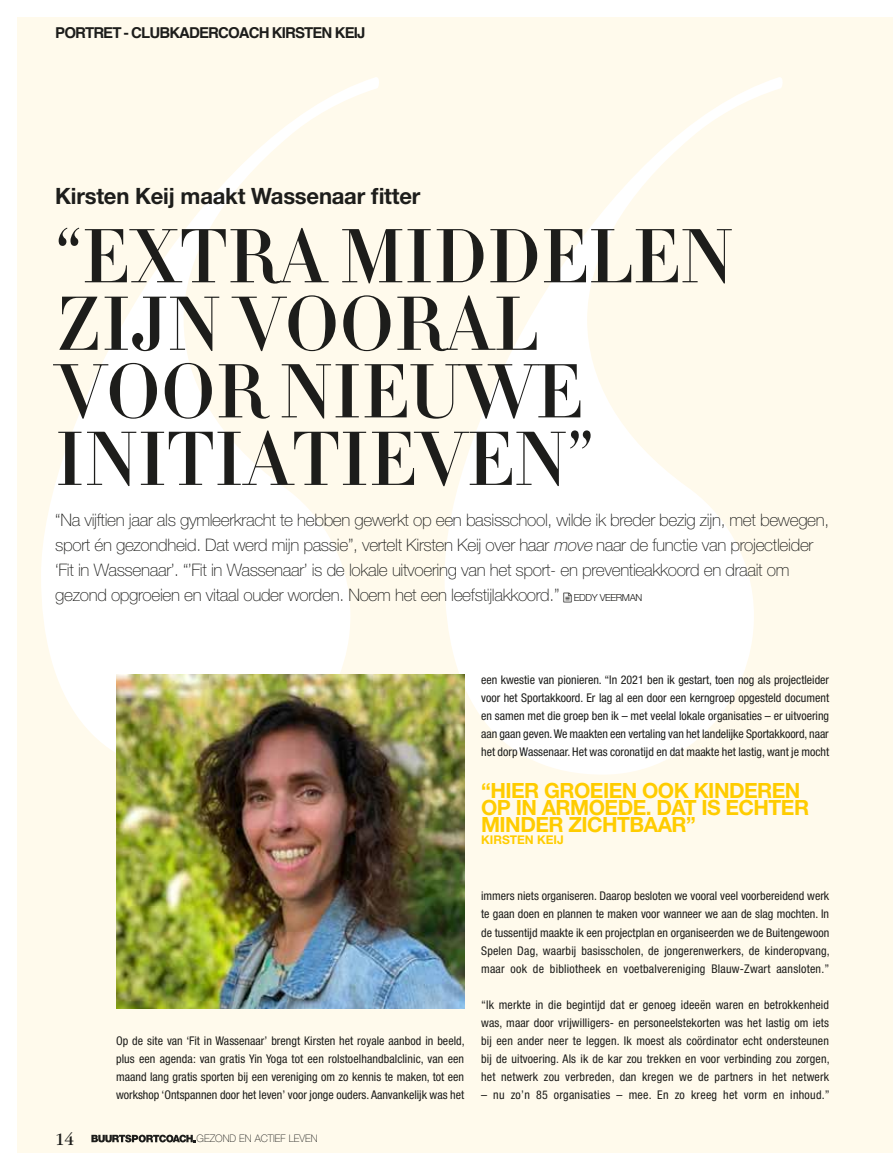
<style>
.page{position:relative;width:893px;height:1170px;background:#fff}
.page>*{position:absolute;margin:0;border:0;box-sizing:border-box;transform-origin:0 0}
.t1{font:75px/67.5px "Didot HTF M16 Medium";color:#1d1d1b}
.t2{font:700 22.5px "Helvetica Neue LT Std";letter-spacing:-.01em;color:#1d1d1b}
.t3{font:700 21px/17.1px "Helvetica Neue LT Std";letter-spacing:-.025em;color:#fc0}
.t4{font:18px "ITC Garamond Std";color:#1d1d1b}
.t5{font:100 17.25px/24.9px "Helvetica Neue LT Std";letter-spacing:-.02em;color:#1d1d1b}
.t6{font:700 15px "Helvetica";letter-spacing:-.06em;color:#1d1d1b}
.t7{font:condensed 12px/18px "Helvetica Neue LT Std";letter-spacing:.015em;color:#1d1d1b;text-align:justify}
.t8{font:700 12px "Helvetica Neue LT Std";color:#fc0}
.t9{font:100 10.35px "Helvetica Neue LT Std";letter-spacing:.005em;color:#1d1d1b}
.t10{font:300 9.75px "Helvetica Neue LT Std";letter-spacing:-.04em;color:#1d1d1b}
.s1{font-style:italic}
</style>
<div class="page">
<div style="left:17px;top:17px;width:876px;height:1135px;background:#fffaec"></div>
<svg style="left:41px;top:77px;width:742px;height:697px"></svg>
<svg style="left:91px;top:1134px;width:104px;height:8px"></svg>
<img style="left:116px;top:674px;width:348px;height:334px">
<svg style="left:564px;top:592px;width:8px;height:10px"></svg>
<p class="t6" style="left:55px;top:23px;width:312px">PORTRET - CLUBKADERCOACH KIRSTEN KEIJ</p>
<h2 class="t2" style="left:55px;top:182px;width:367px">Kirsten Keij maakt Wassenaar fitter</h2>
<h1 class="t1" style="left:55px;top:225px;width:680px">“EXTRA MIDDELEN<br>ZIJN VOORAL<br>VOOR NIEUWE<br>INITIATIEVEN”</h1>
<p class="t5" style="left:55px;top:507px;width:775px">“Na vijftien jaar als gymleerkracht te hebben gewerkt op een basisschool, wilde ik breder bezig zijn, met bewegen, sport én gezondheid. Dat werd mijn passie”, vertelt Kirsten Keij over haar <span class="s1">move</span> naar de functie van projectleider ‘Fit in Wassenaar’. “’Fit in Wassenaar’ is de lokale uitvoering van het sport- en preventieakkoord en draait om gezond opgroeien en vitaal ouder worden. Noem het een leefstijlakkoord.”</p>
<p class="t10" style="left:574px;top:591px;width:70px">EDDY VEERMAN</p>
<p class="t7" style="left:481px;top:671px;width:350px">een kwestie van pionieren. “In 2021 ben ik gestart, toen nog als projectleider voor het Sportakkoord. Er lag al een door een kerngroep opgesteld document en samen met die groep ben ik – met veelal lokale organisaties – er uitvoering aan gaan geven. We maakten een vertaling van het landelijke Sportakkoord, naar het dorp Wassenaar. Het was coronatijd en dat maakte het lastig, want je mocht</p>
<h3 class="t4" style="left:55px;top:1128px;width:20px">14</h3>
<h3 class="t3" style="left:481px;top:781px;width:329px">“HIER GROEIEN OOK KINDEREN<br>OP IN ARMOEDE. DAT IS ECHTER<br>MINDER ZICHTBAAR”</h3>
<p class="t8" style="left:481px;top:832px;width:84px">KIRSTEN KEIJ</p>
<p class="t7" style="left:116px;top:1031px;width:350px">Op de site van ‘Fit in Wassenaar’ brengt Kirsten het royale aanbod in beeld, plus een agenda: van gratis Yin Yoga tot een rolstoelhandbalclinic, van een maand lang gratis sporten bij een vereniging om zo kennis te maken, tot een workshop ‘Ontspannen door het leven’ voor jonge ouders. Aanvankelijk was het</p>
<p class="t9" style="left:196px;top:1132px;width:123px">GEZOND EN ACTIEF LEVEN</p>
<p class="t7" style="left:481px;top:887px;width:350px">immers niets organiseren. Daarop besloten we vooral veel voorbereidend werk te gaan doen en plannen te maken voor wanneer we aan de slag mochten. In de tussentijd maakte ik een projectplan en organiseerden we de Buitengewoon Spelen Dag, waarbij basisscholen, de jongerenwerkers, de kinderopvang, maar ook de bibliotheek en voetbalvereniging Blauw-Zwart aansloten.”</p>
<p class="t7" style="left:481px;top:995px;width:350px">“Ik merkte in die begintijd dat er genoeg ideeën waren en betrokkenheid was, maar door vrijwilligers- en personeelstekorten was het lastig om iets bij een ander neer te leggen. Ik moest als coördinator echt ondersteunen bij de uitvoering. Als ik de kar zou trekken en voor verbinding zou zorgen, het netwerk zou verbreden, dan kregen we de partners in het netwerk</p>
<p class="t7" style="left:481px;top:1085px;width:350px">– nu zo’n 85 organisaties – mee. En zo kreeg het vorm en inhoud.”</p>
</div>
